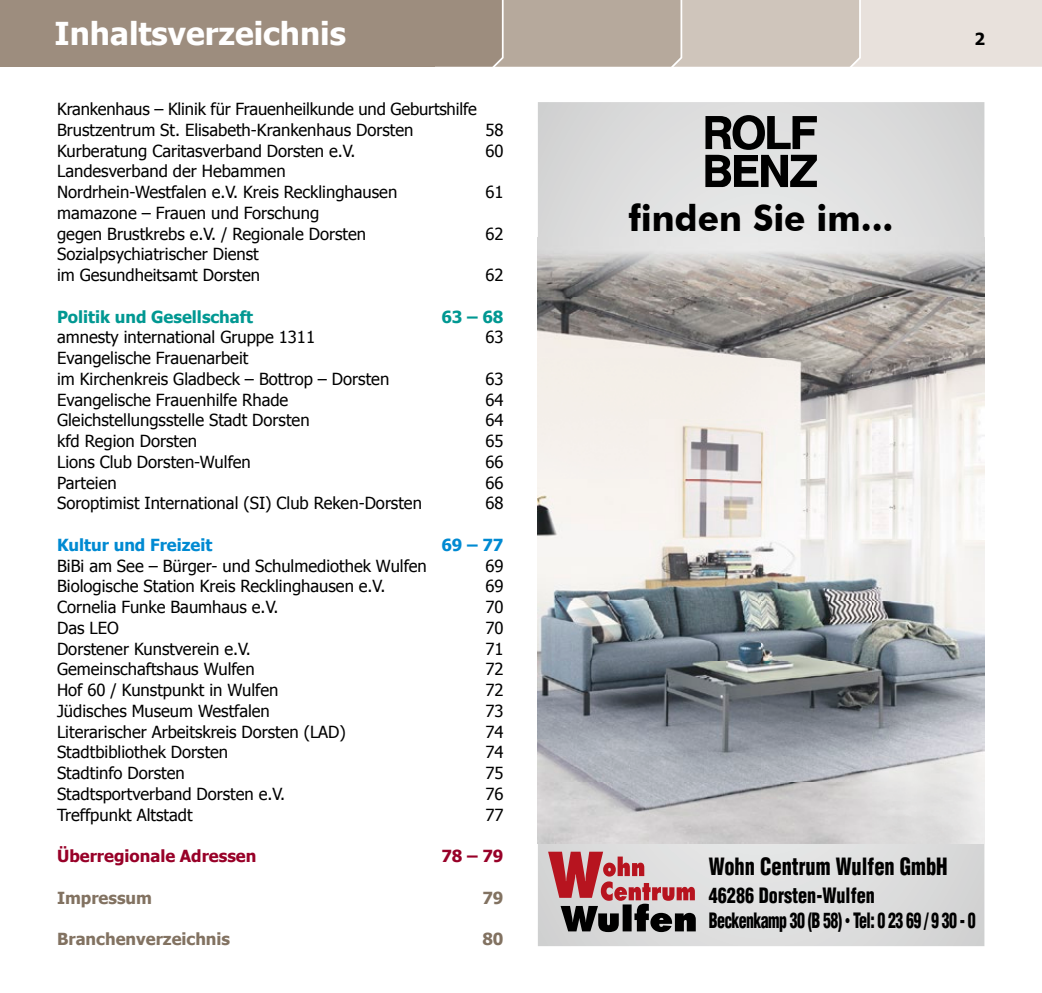
<style>
.page{position:relative;width:1042px;height:993px;background:#fff}
.page>*{position:absolute;margin:0;border:0;box-sizing:border-box;transform-origin:0 0}
.t1{font:700 36.23px "Futura BT";color:#000}
.t2{font:700 31.5px "Tahoma";color:#fff}
.t3{font:900 condensed 23.28px "Helvetica";color:#000;scale:.88 1}
.t4{font:900 condensed 20.65px/24.8px "Helvetica";letter-spacing:-.04em;color:#000;scale:.88 1}
.t5{font:16.62px/20.7px "Tahoma";color:#000}
.t6{font:700 16.62px "Tahoma";color:#827261}
.t7{font:700 16.62px "Tahoma";color:#009892}
.t8{font:700 16.62px "Tahoma";color:#980028}
.t9{font:700 16.62px "Tahoma";color:#008ad2}
.t10{font:700 16.62px "Tahoma";color:#000}
.s1{font-family:"Arial";font-weight:400;font-stretch:normal}
</style>
<div class="page">
<svg style="left:0;top:0;width:1042px;height:67px;background:#c9bfb5"></svg>
<div style="left:0;top:0;width:435px;height:66px;background:#9d8d7e"></div>
<svg style="left:538px;top:102px;width:446px;height:843px;background:#dcdcdc"></svg>
<svg style="left:548px;top:851px;width:148px;height:80px;background:#ab8083"></svg>
<svg style="left:705px;top:115px;width:112px;height:72px;background:#686969"></svg>
<img style="left:538px;top:237px;width:446px;height:606px">
<h2 class="t2" style="left:55px;top:12px;width:293px">Inhaltsverzeichnis</h2>
<p class="t10" style="left:974px;top:27px;width:12px">2</p>
<p class="t5" style="left:57px;top:98px;width:421px">Krankenhaus – Klinik für Frauenheilkunde und Geburtshilfe<br>Brustzentrum St. Elisabeth-Krankenhaus Dorsten</p>
<p class="t5" style="left:485px;top:119px;width:20px">58</p>
<p class="t5" style="left:57px;top:139px;width:300px">Kurberatung Caritasverband Dorsten e.V.</p>
<p class="t5" style="left:485px;top:139px;width:20px">60</p>
<p class="t5" style="left:57px;top:160px;width:342px">Landesverband der Hebammen<br>Nordrhein-Westfalen e.V. Kreis Recklinghausen</p>
<p class="t5" style="left:485px;top:181px;width:20px">61</p>
<p class="t5" style="left:57px;top:201px;width:310px">mamazone – Frauen und Forschung gegen Brustkrebs e.V. / Regionale Dorsten</p>
<p class="t5" style="left:57px;top:243px;width:204px">Sozialpsychiatrischer Dienst im Gesundheitsamt Dorsten</p>
<p class="t5" style="left:485px;top:222px;width:20px">62</p>
<p class="t5" style="left:485px;top:264px;width:20px">62</p>
<p class="t7" style="left:57px;top:305px;width:198px">Politik und Gesellschaft</p>
<p class="t7" style="left:441px;top:305px;width:64px">63 – 68</p>
<p class="t5" style="left:57px;top:326px;width:259px">amnesty international Gruppe 1311</p>
<p class="t5" style="left:485px;top:326px;width:20px">63</p>
<p class="t5" style="left:57px;top:347px;width:334px">Evangelische Frauenarbeit<br>im Kirchenkreis Gladbeck – Bottrop – Dorsten</p>
<p class="t5" style="left:485px;top:367px;width:20px">63</p>
<p class="t5" style="left:57px;top:388px;width:233px">Evangelische Frauenhilfe Rhade</p>
<p class="t5" style="left:485px;top:388px;width:20px">64</p>
<p class="t5" style="left:57px;top:409px;width:254px">Gleichstellungsstelle Stadt Dorsten</p>
<p class="t5" style="left:485px;top:409px;width:20px">64</p>
<p class="t5" style="left:57px;top:429px;width:141px">kfd Region Dorsten</p>
<p class="t5" style="left:485px;top:429px;width:20px">65</p>
<p class="t5" style="left:57px;top:450px;width:195px">Lions Club Dorsten-Wulfen</p>
<p class="t5" style="left:485px;top:450px;width:20px">66</p>
<p class="t5" style="left:57px;top:471px;width:61px">Parteien</p>
<p class="t5" style="left:485px;top:471px;width:20px">66</p>
<p class="t5" style="left:57px;top:492px;width:366px">Soroptimist International (SI) Club Reken-Dorsten</p>
<p class="t5" style="left:485px;top:492px;width:20px">68</p>
<p class="t9" style="left:57px;top:533px;width:157px">Kultur und Freizeit</p>
<p class="t9" style="left:441px;top:533px;width:64px">69 – 77</p>
<p class="t5" style="left:57px;top:554px;width:371px">BiBi am See – Bürger- und Schulmediothek Wulfen</p>
<p class="t5" style="left:485px;top:554px;width:20px">69</p>
<p class="t5" style="left:57px;top:575px;width:330px">Biologische Station Kreis Recklinghausen e.V.</p>
<p class="t5" style="left:485px;top:575px;width:20px">69</p>
<p class="t5" style="left:57px;top:595px;width:223px">Cornelia Funke Baumhaus e.V.</p>
<p class="t5" style="left:485px;top:595px;width:20px">70</p>
<p class="t5" style="left:57px;top:616px;width:63px">Das LEO</p>
<p class="t5" style="left:485px;top:616px;width:20px">70</p>
<p class="t5" style="left:57px;top:637px;width:195px">Dorstener Kunstverein e.V.</p>
<p class="t5" style="left:485px;top:637px;width:20px">71</p>
<p class="t5" style="left:57px;top:658px;width:199px">Gemeinschaftshaus Wulfen</p>
<p class="t5" style="left:485px;top:658px;width:20px">72</p>
<p class="t5" style="left:57px;top:678px;width:223px">Hof 60 / Kunstpunkt in Wulfen</p>
<p class="t5" style="left:485px;top:678px;width:20px">72</p>
<p class="t5" style="left:57px;top:699px;width:214px">Jüdisches Museum Westfalen</p>
<p class="t5" style="left:485px;top:699px;width:20px">73</p>
<p class="t5" style="left:57px;top:720px;width:290px">Literarischer Arbeitskreis Dorsten (LAD)</p>
<p class="t5" style="left:485px;top:720px;width:20px">74</p>
<p class="t5" style="left:57px;top:740px;width:173px">Stadtbibliothek Dorsten</p>
<p class="t5" style="left:485px;top:740px;width:20px">74</p>
<p class="t5" style="left:57px;top:761px;width:129px">Stadtinfo Dorsten</p>
<p class="t5" style="left:485px;top:761px;width:20px">75</p>
<p class="t5" style="left:57px;top:782px;width:230px">Stadtsportverband Dorsten e.V.</p>
<p class="t5" style="left:485px;top:782px;width:20px">76</p>
<p class="t5" style="left:57px;top:803px;width:137px">Treffpunkt Altstadt</p>
<p class="t5" style="left:485px;top:803px;width:20px">77</p>
<p class="t8" style="left:57px;top:844px;width:201px">Überregionale Adressen</p>
<p class="t8" style="left:441px;top:844px;width:64px">78 – 79</p>
<p class="t6" style="left:57px;top:885px;width:97px">Impressum</p>
<p class="t6" style="left:482px;top:885px;width:23px">79</p>
<p class="t6" style="left:57px;top:927px;width:175px">Branchenverzeichnis</p>
<p class="t6" style="left:482px;top:927px;width:23px">80</p>
<h1 class="t1" style="left:629px;top:196px;width:266px">finden Sie im...</h1>
<h3 class="t3" style="left:709px;top:852px;width:273px">Wohn Centrum Wulfen GmbH</h3>
<p class="t4" style="left:709px;top:882px;width:305px">46286 Dorsten-Wulfen<br>Beckenkamp 30 (B 58) <span class="s1">•</span> Tel: 0 23 69 / 9 30 - 0</p>
</div>
